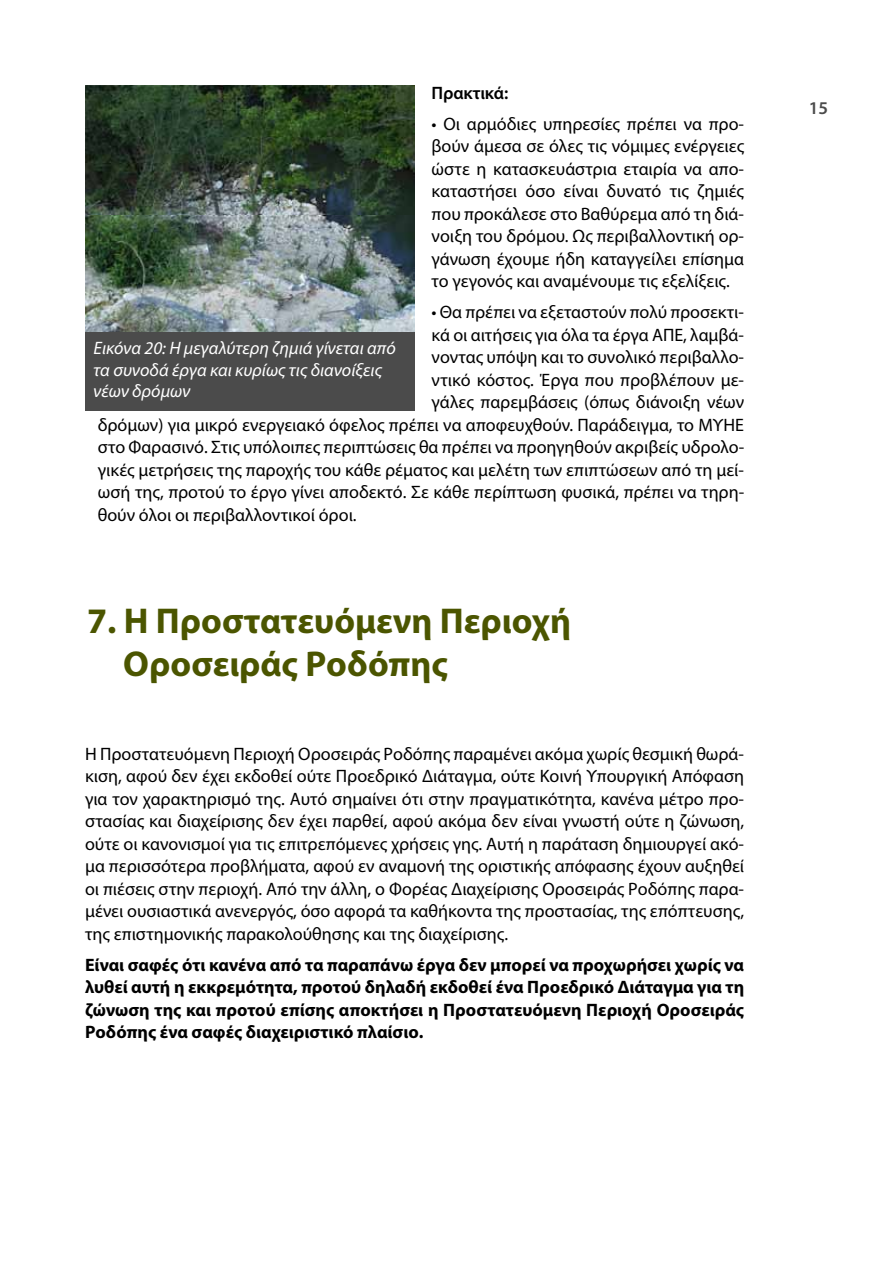
<style>
.page{position:relative;width:893px;height:1263px;background:#fff}
.page>*{position:absolute;margin:0;border:0;box-sizing:border-box;transform-origin:0 0}
.t1{font:700 36px/43.2px "Myriad Pro";color:#4b5500}
.t2{font:18px/22.5px "Myriad Pro";color:#000;text-align:justify}
.t3{font:700 18px/22.5px "Myriad Pro";color:#000;text-align:justify}
.t4{font:italic 18px/21.6px "Myriad Pro";color:#fff}
.t5{font:600 18px "Myriad Pro";letter-spacing:-.01em;color:#000}
.t6{font:600 18px "Myriad Pro";color:#4b4b4b}
</style>
<div class="page">
<img style="left:85px;top:85px;width:330px;height:247px">
<div style="left:85px;top:332px;width:330px;height:79px;background:#4b4b4b"></div>
<p class="t5" style="left:432px;top:81px;width:78px">Πρακτικά:</p>
<p class="t2" style="left:432px;top:112px;width:314px">• Οι αρμόδιες υπηρεσίες πρέπει να προ&shy;βούν άμεσα σε όλες τις νόμιμες ενέργειες ώστε η κατασκευάστρια εταιρία να απο&shy;καταστήσει όσο είναι δυνατό τις ζημιές που προκάλεσε στο Βαθύρεμα από τη διά&shy;νοιξη του δρόμου. Ως περιβαλλοντική ορ&shy;γάνωση έχουμε ήδη καταγγείλει επίσημα το γεγονός και αναμένουμε τις εξελίξεις.</p>
<p class="t2" style="left:432px;top:300px;width:314px">• Θα πρέπει να εξεταστούν πολύ προσεκτι-</p>
<p class="t2" style="left:432px;top:323px;width:314px">κά οι αιτήσεις για όλα τα έργα ΑΠΕ, λαμβά-</p>
<p class="t2" style="left:432px;top:345px;width:314px">νοντας υπόψη και το συνολικό περιβαλλο-</p>
<p class="t2" style="left:432px;top:368px;width:314px">ντικό κόστος. Έργα που προβλέπουν με-</p>
<p class="t2" style="left:432px;top:390px;width:314px">γάλες παρεμβάσεις (όπως διάνοιξη νέων</p>
<p class="t2" style="left:98px;top:413px;width:648px">δρόμων) για μικρό ενεργειακό όφελος πρέπει να αποφευχθούν. Παράδειγμα, το ΜΥΗΕ</p>
<p class="t2" style="left:98px;top:435px;width:648px">στο Φαρασινό. Στις υπόλοιπες περιπτώσεις θα πρέπει να προηγηθούν ακριβείς υδρολο-</p>
<p class="t2" style="left:98px;top:458px;width:648px">γικές μετρήσεις της παροχής του κάθε ρέματος και μελέτη των επιπτώσεων από τη μεί-</p>
<p class="t2" style="left:98px;top:480px;width:648px">ωσή της, προτού το έργο γίνει αποδεκτό. Σε κάθε περίπτωση φυσικά, πρέπει να τηρη-</p>
<p class="t2" style="left:98px;top:503px;width:260px">θούν όλοι οι περιβαλλοντικοί όροι.</p>
<p class="t4" style="left:94px;top:337px;width:304px">Εικόνα 20: Η μεγαλύτερη ζημιά γίνεται από τα συνοδά έργα και κυρίως τις διανοίξεις νέων δρόμων</p>
<h1 class="t1" style="left:123px;top:598px;width:449px;text-indent:-36px">7. Η Προστατευόμενη Περιοχή<br>Οροσειράς Ροδόπης</h1>
<p class="t2" style="left:85px;top:742px;width:661px">Η Προστατευόμενη Περιοχή Οροσειράς Ροδόπης παραμένει ακόμα χωρίς θεσμική θωρά&shy;κιση, αφού δεν έχει εκδοθεί ούτε Προεδρικό Διάταγμα, ούτε Κοινή Υπουργική Απόφαση για τον χαρακτηρισμό της. Αυτό σημαίνει ότι στην πραγματικότητα, κανένα μέτρο προ&shy;στασίας και διαχείρισης δεν έχει παρθεί, αφού ακόμα δεν είναι γνωστή ούτε η ζώνωση, ούτε οι κανονισμοί για τις επιτρεπόμενες χρήσεις γης. Αυτή η παράταση δημιουργεί ακό&shy;μα περισσότερα προβλήματα, αφού εν αναμονή της οριστικής απόφασης έχουν αυξηθεί οι πιέσεις στην περιοχή. Από την άλλη, ο Φορέας Διαχείρισης Οροσειράς Ροδόπης παρα&shy;μένει ουσιαστικά ανενεργός, όσο αφορά τα καθήκοντα της προστασίας, της επόπτευσης, της επιστημονικής παρακολούθησης και της διαχείρισης.</p>
<p class="t3" style="left:85px;top:953px;width:661px">Είναι σαφές ότι κανένα από τα παραπάνω έργα δεν μπορεί να προχωρήσει χωρίς να λυθεί αυτή η εκκρεμότητα, προτού δηλαδή εκδοθεί ένα Προεδρικό Διάταγμα για τη ζώνωση της και προτού επίσης αποκτήσει η Προστατευόμενη Περιοχή Οροσειράς Ροδόπης ένα σαφές διαχειριστικό πλαίσιο.</p>
<p class="t6" style="left:809px;top:96px;width:21px">15</p>
</div>
